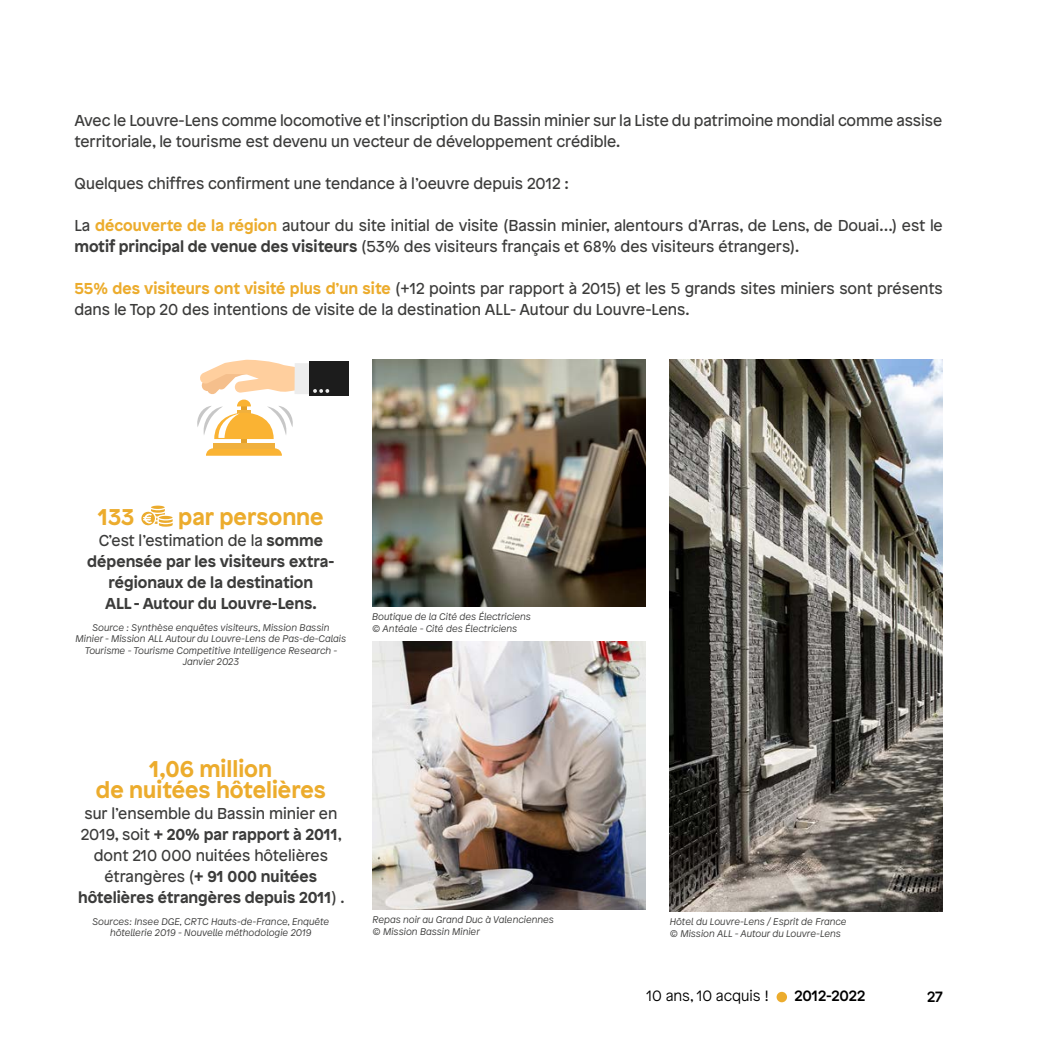
<style>
.page{position:relative;width:1042px;height:1042px;background:#fff}
.page>*{position:absolute;margin:0;border:0;box-sizing:border-box;transform-origin:0 0}
.t1{font:700 22.75px/21px "Patron";color:#ecac2d;text-align:center}
.t2{font:15.75px/21px "Patron";color:#3c3c3b}
.t3{font:700 15.75px/21px "Patron";color:#3c3c3b;text-align:center}
.t4{font:300 14.88px "Patron";color:#000}
.t5{font:500 14.88px "Patron";color:#000}
.t6{font:italic 300 9.62px/11.5px "Patron";color:#3c3c3b}
.s1{font-weight:700;color:#ecac2d}
.s2{font-weight:700}
.s3{font-weight:400}
</style>
<div class="page">
<div style="left:776px;top:992px;width:11px;height:10px;background:#ecac2d;border-radius:50%"></div>
<img style="left:670px;top:360px;width:273px;height:552px">
<div style="left:294px;top:363px;width:19px;height:31px;background:#ededed"></div>
<div style="left:309px;top:361px;width:40px;height:35px;background:#1c1c1c"></div>
<svg style="left:313px;top:389px;width:16px;height:4px"></svg>
<svg style="left:206px;top:448px;width:76px;height:8px"></svg>
<div style="left:213px;top:443px;width:62px;height:5px;background:#f0b03d"></div>
<div style="left:241px;top:401px;width:6px;height:42px;background:#e3a12b"></div>
<svg style="left:197px;top:360px;width:98px;height:79px"></svg>
<img style="left:372px;top:641px;width:273px;height:269px">
<img style="left:372px;top:360px;width:273px;height:247px">
<svg style="left:141px;top:505px;width:32px;height:22px"></svg>
<p class="t2" style="left:74px;top:109px;width:869px">Avec le Louvre-Lens comme locomotive et l’inscription du Bassin minier sur la Liste du patrimoine mondial comme assise territoriale, le tourisme est devenu un vecteur de développement crédible.</p>
<p class="t2" style="left:74px;top:172px;width:496px">Quelques chiffres confirment une tendance à l’oeuvre depuis 2012 :</p>
<p class="t2" style="left:74px;top:214px;width:870px">La <span class="s1">découverte de la région</span> autour du site initial de visite (Bassin minier, alentours d’Arras, de Lens, de Douai…) est le <span class="s2">motif principal de venue des visiteurs</span> (53% des visiteurs français et 68% des visiteurs étrangers).</p>
<p class="t2" style="left:74px;top:277px;width:870px"><span class="s1">55% des visiteurs ont visité plus d’un site</span> (+12 points par rapport à 2015) et les 5 grands sites miniers sont présents dans le Top 20 des intentions de visite de la destination ALL- Autour du Louvre-Lens.</p>
<h1 class="t1" style="left:98px;top:504px;width:38px">133</h1>
<h1 class="t1" style="left:178px;top:504px;width:147px">par personne</h1>
<p class="t3" style="left:87px;top:529px;width:249px"><span class="s3">C’est l’estimation de la</span> somme dépensée par les visiteurs extra&shy;régionaux de la destination<br>ALL - Autour du Louvre-Lens.</p>
<p class="t6" style="left:76px;top:621px;width:272px;text-align:center">Source : Synthèse enquêtes visiteurs, Mission Bassin<br>Minier - Mission ALL Autour du Louvre-Lens de Pas-de-Calais Tourisme - Tourisme Competitive Intelligence Research - Janvier 2023</p>
<p class="t6" style="left:372px;top:610px;width:160px">Boutique de la Cité des Électriciens © Antéale - Cité des Électriciens</p>
<h1 class="t1" style="left:96px;top:756px;width:231px">1,06 million<br>de nuitées hôtelières</h1>
<p class="t2" style="left:78px;top:802px;width:268px;text-align:center">sur l’ensemble du Bassin minier en 2019, soit <span class="s2">+ 20% par rapport à 2011</span>, dont 210 000 nuitées hôtelières étrangères (<span class="s2">+ 91 000 nuitées hôtelières étrangères depuis 2011</span>) .</p>
<p class="t6" style="left:93px;top:915px;width:238px;text-align:center">Sources: Insee DGE, CRTC Hauts-de-France, Enquête hôtellerie 2019 - Nouvelle méthodologie 2019</p>
<p class="t6" style="left:670px;top:916px;width:178px">Hôtel du Louvre-Lens / Esprit de France © Mission ALL - Autour du Louvre-Lens</p>
<p class="t6" style="left:373px;top:913px;width:183px">Repas noir au Grand Duc à Valenciennes © Mission Bassin Minier</p>
<p class="t4" style="left:646px;top:985px;width:124px">10 ans, 10 acquis !</p>
<p class="t5" style="left:794px;top:984px;width:72px">2012-2022</p>
<p class="t5" style="left:927px;top:985px;width:17px">27</p>
</div>
